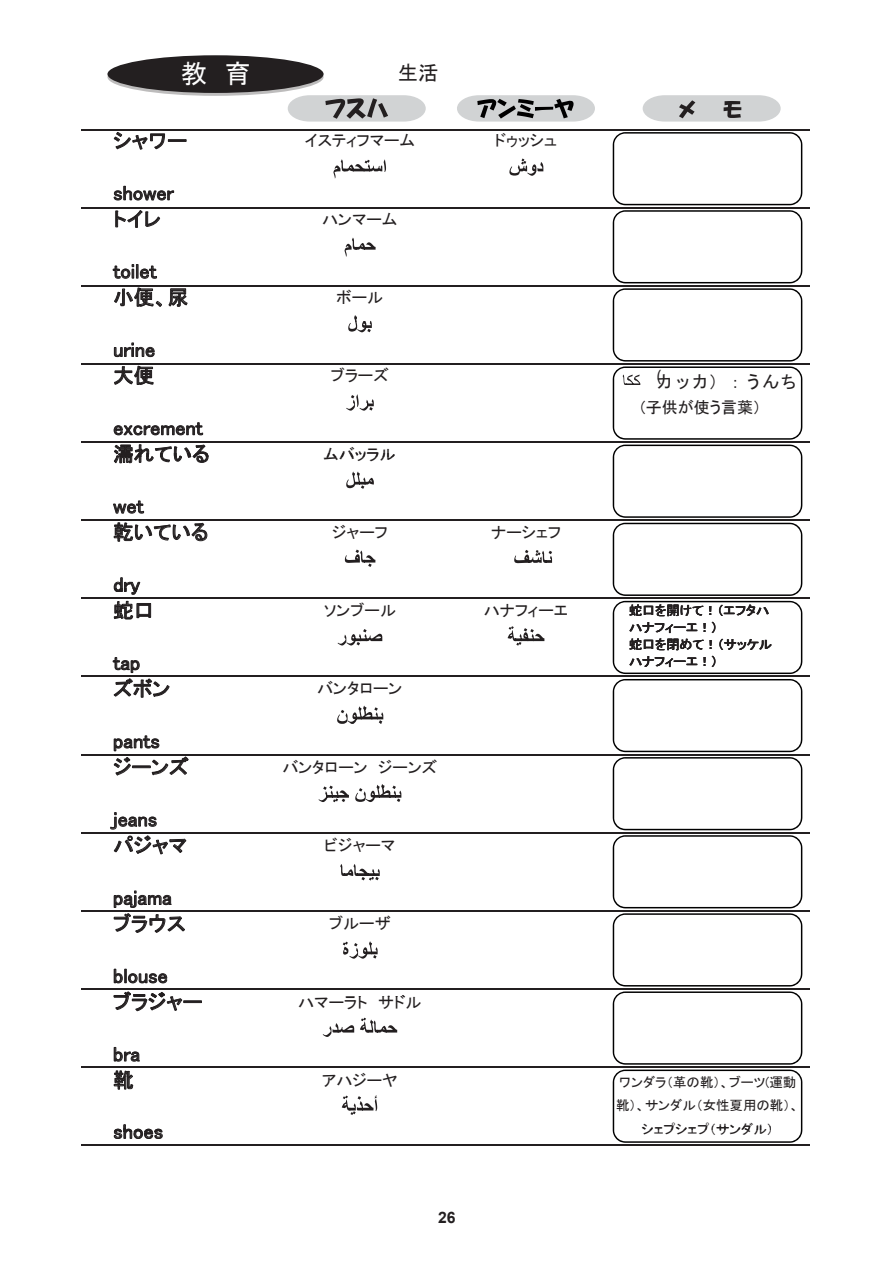
<style>
.page{position:relative;width:893px;height:1263px;background:#fff}
.page>*{position:absolute;margin:0;border:0;box-sizing:border-box;transform-origin:0 0}
.t1{font:26.25px "MS P Gothic";color:#fff}
.t2{font:20.4px "MS P Gothic";color:#231f20}
.t3{font:17.55px "MS Gothic";letter-spacing:.005em;color:#231f20}
.t4{font:17.55px "Arial";color:#231f20}
.t5{font:16.05px "MS P Gothic";color:#231f20}
.t6{font:700 15.75px "Arial";color:#231f20}
.t7{font:13.5px/23.4px "MS P Gothic";color:#231f20;text-align:center}
.t8{font:13.2px/17.1px "MS P Gothic";color:#231f20}
</style>
<div class="page">
<svg style="left:107px;top:58px;width:217px;height:38px"></svg>
<div style="left:107px;top:55px;width:217px;height:38px;background:#231f20;border-radius:50%"></div>
<svg style="left:288px;top:95px;width:138px;height:27px;background:#bebfc0"></svg>
<svg style="left:643px;top:95px;width:138px;height:27px;background:#c6c8c9"></svg>
<hr style="left:81px;top:129px;width:728px;height:1px;background:#231f20">
<hr style="left:81px;top:207px;width:728px;height:1px;background:#231f20">
<hr style="left:81px;top:285px;width:728px;height:2px;background:#231f20">
<hr style="left:81px;top:363px;width:728px;height:2px;background:#231f20">
<hr style="left:81px;top:441px;width:728px;height:2px;background:#231f20">
<hr style="left:81px;top:519px;width:728px;height:2px;background:#231f20">
<hr style="left:81px;top:598px;width:728px;height:1px;background:#231f20">
<hr style="left:81px;top:676px;width:728px;height:1px;background:#231f20">
<hr style="left:81px;top:754px;width:728px;height:1px;background:#231f20">
<hr style="left:81px;top:832px;width:728px;height:1px;background:#231f20">
<hr style="left:81px;top:910px;width:728px;height:1px;background:#231f20">
<hr style="left:81px;top:988px;width:728px;height:2px;background:#231f20">
<hr style="left:81px;top:1066px;width:728px;height:2px;background:#231f20">
<hr style="left:81px;top:1144px;width:728px;height:2px;background:#231f20">
<svg style="left:457px;top:95px;width:138px;height:27px;background:#b1b2b3"></svg>
<svg style="left:114px;top:132px;width:51px;height:18px"></svg>
<div style="left:168px;top:139px;width:18px;height:3px;border:1px solid #231f20"></div>
<svg style="left:333px;top:158px;width:210px;height:21px"></svg>
<svg style="left:114px;top:186px;width:60px;height:15px"></svg>
<svg style="left:115px;top:210px;width:45px;height:18px"></svg>
<svg style="left:345px;top:238px;width:31px;height:19px"></svg>
<svg style="left:113px;top:264px;width:44px;height:15px"></svg>
<svg style="left:114px;top:287px;width:48px;height:20px"></svg>
<svg style="left:168px;top:288px;width:20px;height:19px"></svg>
<svg style="left:348px;top:315px;width:24px;height:17px"></svg>
<svg style="left:114px;top:343px;width:41px;height:14px"></svg>
<svg style="left:114px;top:366px;width:40px;height:19px"></svg>
<svg style="left:613px;top:132px;width:189px;height:1011px"></svg>
<svg style="left:346px;top:394px;width:28px;height:17px"></svg>
<svg style="left:114px;top:422px;width:89px;height:13px"></svg>
<svg style="left:114px;top:444px;width:94px;height:19px"></svg>
<svg style="left:346px;top:472px;width:28px;height:17px"></svg>
<svg style="left:113px;top:501px;width:31px;height:13px"></svg>
<svg style="left:114px;top:522px;width:93px;height:20px"></svg>
<svg style="left:345px;top:550px;width:30px;height:17px"></svg>
<svg style="left:514px;top:550px;width:38px;height:13px"></svg>
<svg style="left:114px;top:577px;width:26px;height:17px"></svg>
<svg style="left:114px;top:601px;width:37px;height:18px"></svg>
<svg style="left:338px;top:626px;width:206px;height:20px"></svg>
<svg style="left:113px;top:657px;width:57px;height:41px"></svg>
<svg style="left:337px;top:706px;width:46px;height:18px"></svg>
<svg style="left:114px;top:735px;width:75px;height:41px"></svg>
<svg style="left:318px;top:786px;width:31px;height:16px"></svg>
<svg style="left:355px;top:784px;width:46px;height:18px"></svg>
<svg style="left:110px;top:812px;width:47px;height:17px"></svg>
<svg style="left:114px;top:835px;width:72px;height:19px"></svg>
<svg style="left:340px;top:864px;width:40px;height:16px"></svg>
<svg style="left:114px;top:890px;width:71px;height:43px"></svg>
<svg style="left:343px;top:941px;width:35px;height:18px"></svg>
<svg style="left:114px;top:969px;width:53px;height:14px"></svg>
<svg style="left:114px;top:991px;width:68px;height:20px"></svg>
<div style="left:184px;top:1000px;width:18px;height:3px;border:1px solid #231f20"></div>
<svg style="left:323px;top:1023px;width:31px;height:14px"></svg>
<svg style="left:360px;top:1018px;width:37px;height:14px"></svg>
<svg style="left:114px;top:1047px;width:26px;height:15px"></svg>
<svg style="left:114px;top:1070px;width:19px;height:20px"></svg>
<svg style="left:342px;top:1095px;width:35px;height:20px"></svg>
<svg style="left:114px;top:1124px;width:49px;height:15px"></svg>
<p class="t1" style="left:181px;top:61px;width:28px">教</p>
<p class="t2" style="left:113px;top:130px;width:75px">シャワー</p>
<p class="t2" style="left:113px;top:183px;width:62px">shower</p>
<p class="t2" style="left:113px;top:209px;width:49px">トイレ</p>
<p class="t2" style="left:113px;top:261px;width:45px">toilet</p>
<p class="t2" style="left:113px;top:287px;width:77px">小便、尿</p>
<p class="t2" style="left:113px;top:339px;width:44px">urine</p>
<p class="t2" style="left:113px;top:365px;width:42px">大便</p>
<p class="t2" style="left:113px;top:417px;width:91px">excrement</p>
<p class="t2" style="left:113px;top:444px;width:98px">濡れている</p>
<p class="t2" style="left:113px;top:496px;width:32px">wet</p>
<p class="t2" style="left:113px;top:522px;width:97px">乾いている</p>
<p class="t2" style="left:113px;top:574px;width:28px">dry</p>
<p class="t2" style="left:113px;top:600px;width:42px">蛇口</p>
<p class="t2" style="left:113px;top:652px;width:29px">tap</p>
<p class="t2" style="left:113px;top:678px;width:58px">ズボン</p>
<p class="t2" style="left:113px;top:731px;width:48px">pants</p>
<p class="t2" style="left:113px;top:757px;width:77px">ジーンズ</p>
<p class="t2" style="left:113px;top:809px;width:46px">jeans</p>
<p class="t2" style="left:113px;top:835px;width:75px">パジャマ</p>
<p class="t2" style="left:113px;top:887px;width:60px">pajama</p>
<p class="t2" style="left:113px;top:913px;width:74px">ブラウス</p>
<p class="t2" style="left:113px;top:965px;width:56px">blouse</p>
<p class="t2" style="left:113px;top:991px;width:91px">ブラジャー</p>
<p class="t2" style="left:113px;top:1044px;width:28px">bra</p>
<p class="t2" style="left:113px;top:1070px;width:22px">靴</p>
<p class="t2" style="left:113px;top:1121px;width:51px">shoes</p>
<p class="t1" style="left:225px;top:61px;width:28px">育</p>
<p class="t2" style="left:398px;top:62px;width:42px">生活</p>
<p class="t5" style="left:305px;top:133px;width:112px">イスティフマーム</p>
<p class="t5" style="left:322px;top:211px;width:77px">ハンマーム</p>
<p class="t5" style="left:337px;top:289px;width:48px">ボール</p>
<p class="t5" style="left:331px;top:367px;width:60px">ブラーズ</p>
<p class="t5" style="left:323px;top:446px;width:74px">ムバッラル</p>
<p class="t5" style="left:332px;top:524px;width:57px">ジャーフ</p>
<p class="t5" style="left:324px;top:602px;width:74px">ソンブール</p>
<p class="t5" style="left:317px;top:681px;width:87px">バンタローン</p>
<p class="t5" style="left:282px;top:759px;width:156px">バンタローン　ジーンズ</p>
<p class="t5" style="left:324px;top:837px;width:72px">ビジャーマ</p>
<p class="t5" style="left:329px;top:915px;width:63px">ブルーザ</p>
<p class="t5" style="left:298px;top:994px;width:125px">ハマーラト　サドル</p>
<p class="t5" style="left:322px;top:1072px;width:77px">アハジーヤ</p>
<p class="t5" style="left:495px;top:133px;width:64px">ドゥッシュ</p>
<p class="t5" style="left:491px;top:524px;width:71px">ナーシェフ</p>
<p class="t5" style="left:484px;top:602px;width:86px">ハナフィーエ</p>
<p class="t6" style="left:438px;top:1207px;width:19px">26</p>
<p class="t4" style="left:656px;top:365px;width:6px">(</p>
<p class="t3" style="left:656px;top:372px;width:143px">カッカ）：うんち</p>
<p class="t5" style="left:641px;top:399px;width:122px">(子供が使う言葉(</p>
<p class="t8" style="left:629px;top:601px;width:145px">蛇口を開けて！（エフタハハナフィーエ!(<br>蛇口を閉めて！（サッケルハナフィーエ!(</p>
<p class="t7" style="left:619px;top:1070px;width:179px">ワンダラ（革の靴）、ブーツ(運動</p>
<p class="t7" style="left:616px;top:1094px;width:184px">靴）、サンダル（女性夏用の靴、(シェプシェプ（サンダル(</p>
</div>
